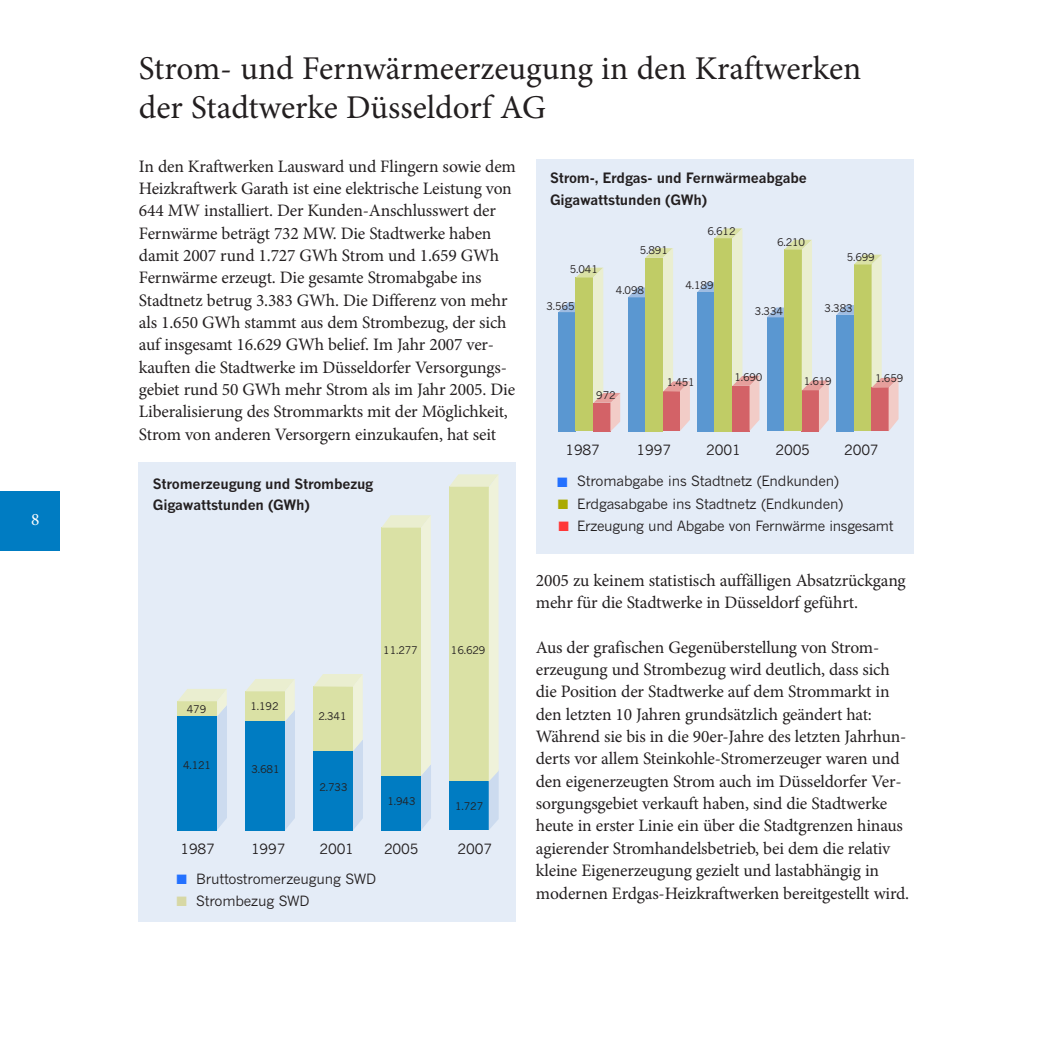
<style>
.page{position:relative;width:1042px;height:1042px;background:#fff}
.page>*{position:absolute;margin:0;border:0;box-sizing:border-box;transform-origin:0 0}
.t1{font:33.25px/39.7px "Minion Pro";color:#231f20}
.t2{font:17.5px/22.4px "Minion Pro";letter-spacing:-.01em;color:#231f20}
.t3{font:17.5px "Minion Pro";color:#fff}
.t4{font:15.75px "European Pi Three";color:#2471ff}
.t5{font:15.75px "European Pi Three";color:#d7d8a5}
.t6{font:15.75px "European Pi Three";color:#aa0}
.t7{font:15.75px "European Pi Three";color:#ff3737}
.t8{font:14px "News Gothic";letter-spacing:-.015em;color:#231f20}
.t9{font:700 14px/20.7px "News Gothic";letter-spacing:-.015em;color:#231f20}
.t10{font:10.5px "News Gothic";letter-spacing:-.015em;color:#231f20}
</style>
<div class="page">
<div style="left:0;top:491px;width:60px;height:60px;background:#007cc2"></div>
<div style="left:139px;top:463px;width:377px;height:459px;background:#e4ecf7"></div>
<svg style="left:177px;top:689px;width:50px;height:141px;background:#4ca0c9"></svg>
<svg style="left:245px;top:679px;width:50px;height:151px;background:#5ca7c6"></svg>
<svg style="left:313px;top:674px;width:50px;height:156px;background:#83b9c0"></svg>
<svg style="left:381px;top:515px;width:50px;height:315px;background:#bfd6b6"></svg>
<svg style="left:449px;top:474px;width:50px;height:356px;background:#c5d8b4"></svg>
<div style="left:536px;top:159px;width:377px;height:394px;background:#e4ecf7"></div>
<svg style="left:558px;top:268px;width:62px;height:163px"></svg>
<svg style="left:628px;top:248px;width:62px;height:183px"></svg>
<svg style="left:697px;top:228px;width:63px;height:203px"></svg>
<svg style="left:767px;top:240px;width:62px;height:191px"></svg>
<svg style="left:836px;top:255px;width:62px;height:176px"></svg>
<p class="t3" style="left:31px;top:512px;width:10px">8</p>
<h2 class="t1" style="left:139px;top:51px;width:724px">Strom- und Fernwärmeerzeugung in den Kraftwerken der Stadtwerke Düsseldorf AG</h2>
<p class="t2" style="left:139px;top:156px;width:378px">In den Kraftwerken Lausward und Flingern sowie dem Heizkraftwerk Garath ist eine elektrische Leistung von 644 MW installiert. Der Kunden-Anschlusswert der Fernwärme beträgt 732 MW. Die Stadtwerke haben damit 2007 rund 1.727 GWh Strom und 1.659 GWh Fernwärme erzeugt. Die gesamte Stromabgabe ins Stadtnetz betrug 3.383 GWh. Die Differenz von mehr als 1.650 GWh stammt aus dem Strombezug, der sich auf insgesamt 16.629 GWh belief. Im Jahr 2007 ver&shy;kauften die Stadtwerke im Düsseldorfer Versorgungs&shy;gebiet rund 50 GWh mehr Strom als im Jahr 2005. Die Liberalisierung des Strommarkts mit der Möglichkeit, Strom von anderen Versorgern einzukaufen, hat seit</p>
<h4 class="t9" style="left:153px;top:475px;width:222px">Stromerzeugung und Strombezug<br>Gigawattstunden (GWh)</h4>
<p class="t10" style="left:187px;top:705px;width:21px">479</p>
<p class="t10" style="left:250px;top:702px;width:30px">1.192</p>
<p class="t10" style="left:183px;top:762px;width:30px">4.121</p>
<p class="t10" style="left:251px;top:765px;width:30px">3.681</p>
<p class="t10" style="left:318px;top:713px;width:30px">2.341</p>
<p class="t10" style="left:319px;top:783px;width:30px">2.733</p>
<p class="t10" style="left:383px;top:646px;width:36px">11.277</p>
<p class="t10" style="left:451px;top:646px;width:36px">16.629</p>
<p class="t10" style="left:387px;top:797px;width:30px">1.943</p>
<p class="t10" style="left:455px;top:802px;width:30px">1.727</p>
<p class="t8" style="left:180px;top:843px;width:36px">1987</p>
<p class="t8" style="left:251px;top:843px;width:36px">1997</p>
<p class="t8" style="left:319px;top:843px;width:36px">2001</p>
<p class="t8" style="left:384px;top:843px;width:36px">2005</p>
<p class="t8" style="left:458px;top:843px;width:36px">2007</p>
<p class="t4" style="left:177px;top:868px;width:12px">K</p>
<p class="t5" style="left:176px;top:890px;width:12px">K</p>
<p class="t8" style="left:196px;top:873px;width:182px">Bruttostromerzeugung SWD</p>
<p class="t8" style="left:196px;top:895px;width:115px">Strombezug SWD</p>
<h4 class="t9" style="left:550px;top:168px;width:258px;line-height:22.4px">Strom-, Erdgas- und Fernwärmeabgabe<br>Gigawattstunden (GWh)</h4>
<p class="t10" style="left:570px;top:265px;width:30px">5.041</p>
<p class="t10" style="left:546px;top:302px;width:30px">3.565</p>
<p class="t10" style="left:640px;top:246px;width:30px">5.891</p>
<p class="t10" style="left:616px;top:286px;width:30px">4.098</p>
<p class="t10" style="left:707px;top:227px;width:30px">6.612</p>
<p class="t10" style="left:685px;top:281px;width:30px">4.189</p>
<p class="t10" style="left:777px;top:238px;width:30px">6.210</p>
<p class="t10" style="left:846px;top:253px;width:30px">5.699</p>
<p class="t10" style="left:755px;top:307px;width:30px">3.334</p>
<p class="t10" style="left:824px;top:305px;width:30px">3.383</p>
<p class="t10" style="left:667px;top:379px;width:30px">1.451</p>
<p class="t10" style="left:734px;top:373px;width:30px">1.690</p>
<p class="t10" style="left:804px;top:377px;width:30px">1.619</p>
<p class="t10" style="left:875px;top:374px;width:30px">1.659</p>
<p class="t10" style="left:596px;top:391px;width:21px">972</p>
<p class="t8" style="left:565px;top:445px;width:36px">1987</p>
<p class="t8" style="left:636px;top:445px;width:36px">1997</p>
<p class="t8" style="left:706px;top:445px;width:36px">2001</p>
<p class="t8" style="left:775px;top:445px;width:36px">2005</p>
<p class="t8" style="left:844px;top:445px;width:36px">2007</p>
<p class="t4" style="left:557px;top:471px;width:12px">K</p>
<p class="t6" style="left:558px;top:493px;width:12px">K</p>
<p class="t7" style="left:558px;top:515px;width:12px">K</p>
<p class="t8" style="left:577px;top:476px;width:263px">Stromabgabe ins Stadtnetz (Endkunden)</p>
<p class="t8" style="left:577px;top:498px;width:268px">Erdgasabgabe ins Stadtnetz (Endkunden)</p>
<p class="t8" style="left:577px;top:521px;width:318px">Erzeugung und Abgabe von Fernwärme insgesamt</p>
<p class="t2" style="left:536px;top:570px;width:371px">2005 zu keinem statistisch auffälligen Absatzrückgang mehr für die Stadtwerke in Düsseldorf geführt.</p>
<p class="t2" style="left:536px;top:637px;width:375px">Aus der grafischen Gegenüberstellung von Strom&shy;erzeugung und Strombezug wird deutlich, dass sich die Position der Stadtwerke auf dem Strommarkt in den letzten 10 Jahren grundsätzlich geändert hat:<br>Während sie bis in die 90er-Jahre des letzten Jahrhun&shy;derts vor allem Steinkohle-Stromerzeuger waren und den eigenerzeugten Strom auch im Düsseldorfer Ver&shy;sorgungsgebiet verkauft haben, sind die Stadtwerke heute in erster Linie ein über die Stadtgrenzen hinaus agierender Stromhandelsbetrieb, bei dem die relativ kleine Eigenerzeugung gezielt und lastabhängig in modernen Erdgas-Heizkraftwerken bereitgestellt wird.</p>
</div>
